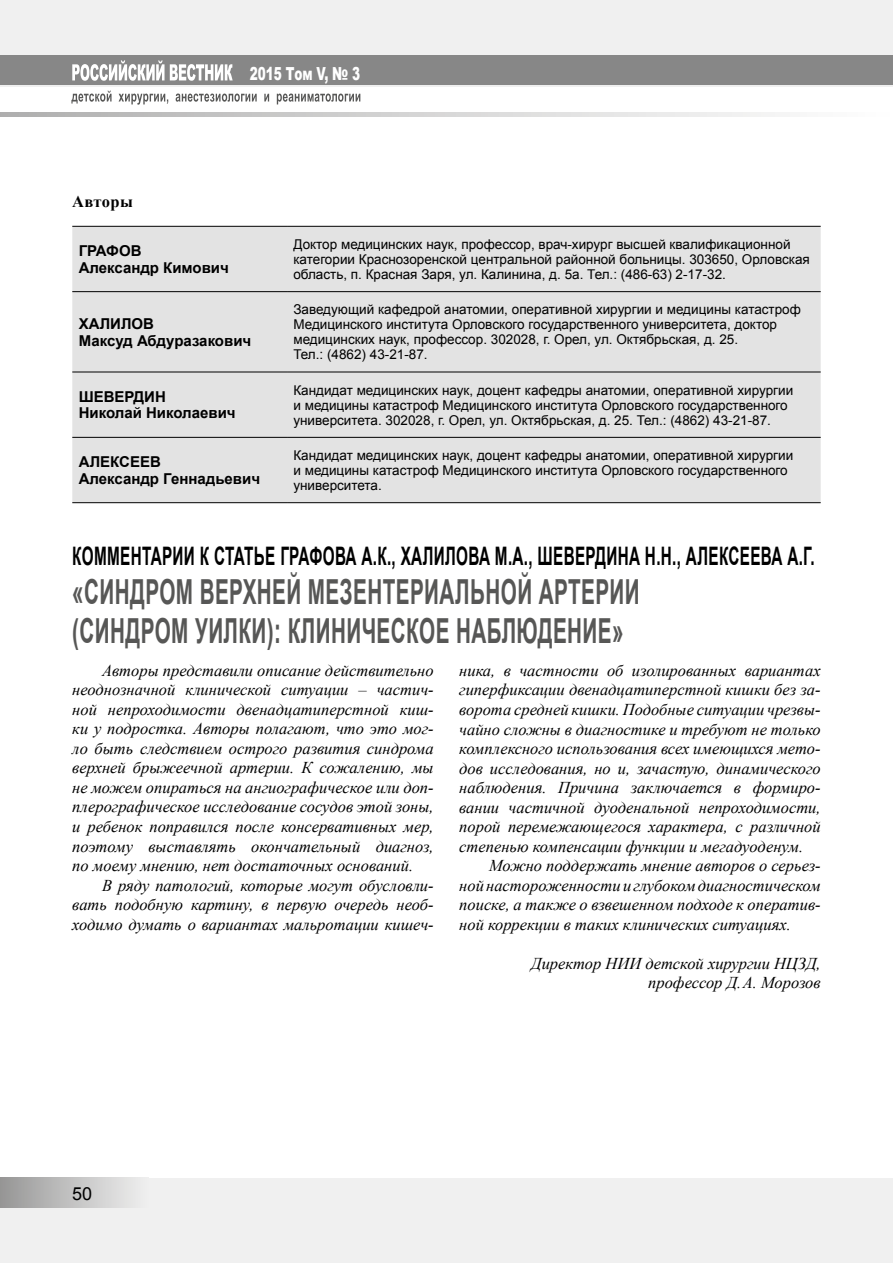
<style>
.page{position:relative;width:893px;height:1263px;background:#fff}
.page>*{position:absolute;margin:0;border:0;box-sizing:border-box;transform-origin:0 0}
.t1{font:700 34.5px/39px "Arial";letter-spacing:.02em;color:#575756;scale:.6 1}
.t2{font:700 25.5px "Arial";letter-spacing:.02em;color:#000;scale:.6 1}
.t3{font:900 18px "Arial";letter-spacing:-.005em;color:#fff;scale:.67 1}
.t4{font:18px "Arial";color:#000}
.t5{font:italic 16.5px/19.5px "Times New Roman";color:#000;text-align:justify}
.t6{font:700 16.5px "Times New Roman";letter-spacing:.025em;color:#000}
.t7{font:700 15px/16.5px "Arial";color:#000}
.t8{font:13.5px/15px "Arial";color:#000}
</style>
<div class="page">
<div style="left:0;top:0;width:893px;height:87px;background:#f0f0f0"></div>
<div style="left:0;top:1178px;width:893px;height:85px;background:#f0f0f0"></div>
<div style="left:0;top:55px;width:893px;height:30px;background:#878787"></div>
<div style="left:0;top:1178px;width:149px;height:30px;background:linear-gradient(to right,#979696,#f1f1f1)"></div>
<svg style="left:0;top:113px;width:775px;height:4px;background:#d1d1d1"></svg>
<svg style="left:71px;top:91px;width:289px;height:14px"></svg>
<svg style="left:72px;top:60px;width:161px;height:21px"></svg>
<div style="left:72px;top:227px;width:749px;height:275px;background:#e3e3e3"></div>
<hr style="left:72px;top:291px;width:215px;height:1px;background:#000">
<hr style="left:287px;top:291px;width:534px;height:1px;background:#000">
<hr style="left:72px;top:372px;width:215px;height:1px;background:#000">
<hr style="left:287px;top:372px;width:534px;height:1px;background:#000">
<hr style="left:72px;top:437px;width:215px;height:1px;background:#000">
<hr style="left:287px;top:437px;width:534px;height:1px;background:#000">
<hr style="left:72px;top:502px;width:215px;height:1px;background:#000">
<hr style="left:287px;top:502px;width:534px;height:1px;background:#000">
<hr style="left:72px;top:226px;width:215px;height:1px;background:#000">
<hr style="left:287px;top:226px;width:534px;height:1px;background:#000">
<p class="t3" style="left:250px;top:61px;width:166px">2015 Том V, № 3</p>
<p class="t6" style="left:72px;top:190px;width:62px">Авторы</p>
<p class="t7" style="left:79px;top:243px;width:152px">ГРАФОВ<br>Александр Кимович</p>
<p class="t8" style="left:293px;top:237px;width:518px">Доктор медицинских наук, профессор, врач-хирург высшей квалификационной категории Краснозоренской центральной районной больницы. 303650, Орловская область, п. Красная Заря, ул. Калинина, д. 5а. Тел.: (486-63) 2‑17‑32.</p>
<p class="t7" style="left:79px;top:316px;width:174px">ХАЛИЛОВ<br>Максуд Абдуразакович</p>
<p class="t8" style="left:293px;top:302px;width:509px">Заведующий кафедрой анатомии, оперативной хирургии и медицины катастроф Медицинского института Орловского государственного университета, доктор медицинских наук, профессор. 302028, г. Орел, ул. Октябрьская, д. 25.<br>Тел.: (4862) 43‑21‑87.</p>
<p class="t7" style="left:79px;top:389px;width:158px">ШЕВЕРДИН<br>Николай Николаевич</p>
<p class="t8" style="left:293px;top:382px;width:501px">Кандидат медицинских наук, доцент кафедры анатомии, оперативной хирургии и медицины катастроф Медицинского института Орловского государственного университета. 302028, г. Орел, ул. Октябрьская, д. 25. Тел.: (4862) 43‑21‑87.</p>
<p class="t7" style="left:79px;top:454px;width:183px">АЛЕКСЕЕВ<br>Александр Геннадьевич</p>
<p class="t8" style="left:293px;top:448px;width:501px">Кандидат медицинских наук, доцент кафедры анатомии, оперативной хирургии и медицины катастроф Медицинского института Орловского государственного университета.</p>
<h2 class="t2" style="left:72px;top:539px;width:1239px">КОММЕНТАРИИ К СТАТЬЕ ГРАФОВА А.К., ХАЛИЛОВА М.А., ШЕВЕРДИНА Н.Н., АЛЕКСЕЕВА А.Г.</h2>
<h1 class="t1" style="left:72px;top:573px;width:947px">«СИНДРОМ ВЕРХНЕЙ МЕЗЕНТЕРИАЛЬНОЙ АРТЕРИИ (СИНДРОМ УИЛКИ): КЛИНИЧЕСКОЕ НАБЛЮДЕНИЕ»</h1>
<p class="t5" style="left:72px;top:660px;width:363px;text-indent:30px">Авторы представили описание действительно неоднозначной клинической ситуации – частич&shy;ной непроходимости двенадцатиперстной киш&shy;ки у подростка. Авторы полагают, что это мог&shy;ло быть следствием острого развития синдрома верхней брыжеечной артерии. К сожалению, мы не можем опираться на ангиографическое или доп&shy;плерографическое исследование сосудов этой зоны, и ребенок поправился после консервативных мер, поэтому выставлять окончательный диагноз, по моему мнению, нет достаточных оснований.</p>
<p class="t5" style="left:72px;top:875px;width:363px;text-indent:30px">В ряду патологий, которые могут обусловли&shy;вать подобную картину, в первую очередь необ&shy;ходимо думать о вариантах мальротации кишеч-</p>
<p class="t5" style="left:459px;top:660px;width:363px">ника, в частности об изолированных вариантах гиперфиксации двенадцатиперстной кишки без за&shy;ворота средней кишки. Подобные ситуации чрезвы&shy;чайно сложны в диагностике и требуют не только комплексного использования всех имеющихся мето&shy;дов исследования, но и, зачастую, динамического наблюдения. Причина заключается в формиро&shy;вании частичной дуоденальной непроходимости, порой перемежающегося характера, с различной степенью компенсации функции и мегадуоденум.</p>
<p class="t5" style="left:459px;top:855px;width:363px;text-indent:30px">Можно поддержать мнение авторов о серьез&shy;ной настороженности и глубоком диагностическом поиске, а также о взвешенном подходе к оператив&shy;ной коррекции в таких клинических ситуациях.</p>
<p class="t5" style="left:531px;top:953px;width:291px;text-align:right">Директор НИИ детской хирургии НЦЗД, профессор Д. А. Морозов</p>
<p class="t4" style="left:72px;top:1181px;width:22px">50</p>
</div>
